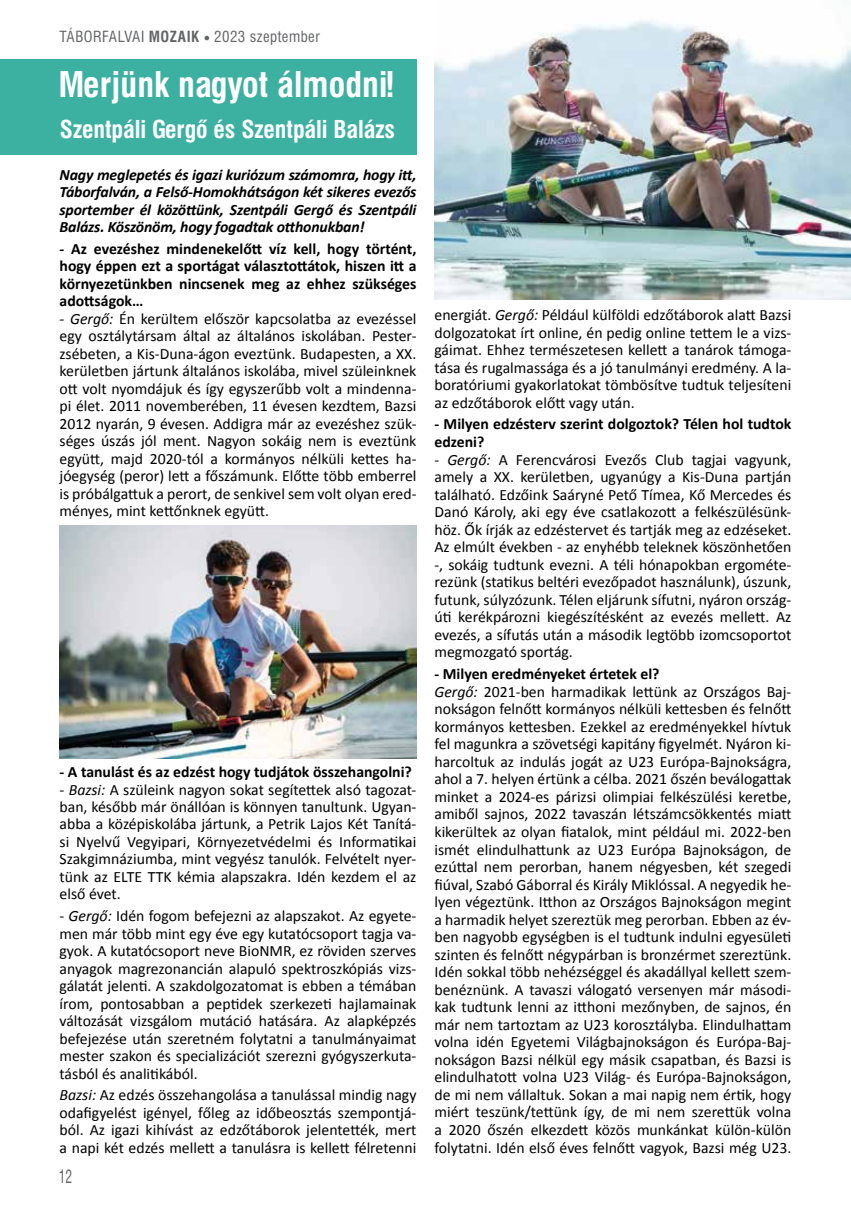
<style>
.page{position:relative;width:851px;height:1212px;background:#fff}
.page>*{position:absolute;margin:0;border:0;box-sizing:border-box;transform-origin:0 0}
.t1{font:700 34.5px "Swiss 721 Cn PFL";letter-spacing:.005em;color:#fff}
.t2{font:700 24px "Swiss 721 Cn PFL";letter-spacing:-.005em;color:#fff}
.t3{font:18px "Swiss 721 Cn PFL";color:#646567;scale:.75 1}
.t4{font:15.75px/17.5px "Calibri";color:#000;text-align:justify}
.t5{font:700 15.75px/17.5px "Calibri";color:#000;text-align:justify}
.t6{font:italic 700 15.75px/17.5px "Calibri";letter-spacing:-.01em;color:#000;text-align:justify}
.t7{font:15px "Swiss 721 Cn PFL";letter-spacing:.03em;color:#646567}
.s1{font-weight:700}
.s2{font-family:"Times New Roman";font-size:10.5px}
.s3{font-style:italic}
</style>
<div class="page">
<div style="left:0;top:60px;width:416px;height:95px;background:#3db1a1"></div>
<img style="left:434px;top:20px;width:416px;height:279px">
<img style="left:60px;top:525px;width:356px;height:234px">
<p class="t7" style="left:60px;top:28px;width:262px">TÁBORFALVAI <span class="s1">MOZAIK</span> <span class="s2">●</span> 2023 szeptember</p>
<h1 class="t1" style="left:58px;top:64px;width:338px">Merjünk nagyot álmodni!</h1>
<h2 class="t2" style="left:60px;top:115px;width:336px">Szentpáli Gergő és Szentpáli Balázs</h2>
<p class="t6" style="left:60px;top:165px;width:358px">Nagy meglepetés és igazi kuriózum számomra, hogy itt, Táborfalván, a Felső-Homokhátságon két sikeres evezős sportember él közöttünk, Szentpáli Gergő és Szentpáli Balázs. Köszönöm, hogy fogadtak otthonukban!</p>
<p class="t5" style="left:60px;top:239px;width:358px">- Az evezéshez mindenekelőtt víz kell, hogy történt, hogy éppen ezt a sportágat választottátok, hiszen itt a környezetünkben nincsenek meg az ehhez szükséges adottságok…</p>
<p class="t4" style="left:60px;top:309px;width:358px"><span class="s3">- Gergő:</span> Én kerültem először kapcsolatba az evezéssel egy osztálytársam által az általános iskolában. Pester&shy;zsébeten, a Kis-Duna-ágon eveztünk. Budapesten, a XX. kerületben jártunk általános iskolába, mivel szüleinknek ott volt nyomdájuk és így egyszerűbb volt a mindenna&shy;pi élet. 2011 novemberében, 11 évesen kezdtem, Bazsi 2012 nyarán, 9 évesen. Addigra már az evezéshez szük&shy;séges úszás jól ment. Nagyon sokáig nem is eveztünk együtt, majd 2020-tól a kormányos nélküli kettes ha&shy;jóegység (peror) lett a főszámunk. Előtte több emberrel is próbálgattuk a perort, de senkivel sem volt olyan ered&shy;ményes, mint kettőnknek együtt.</p>
<p class="t5" style="left:60px;top:762px;width:354px">- A tanulást és az edzést hogy tudjátok összehangolni?</p>
<p class="t4" style="left:60px;top:780px;width:358px"><span class="s3">- Bazsi:</span> A szüleink nagyon sokat segítettek alsó tagozat&shy;ban, később már önállóan is könnyen tanultunk. Ugyan&shy;abba a középiskolába jártunk, a Petrik Lajos Két Tanítá&shy;si Nyelvű Vegyipari, Környezetvédelmi és Informatikai Szakgimnáziumba, mint vegyész tanulók. Felvételt nyer&shy;tünk az ELTE TTK kémia alapszakra. Idén kezdem el az első évet.</p>
<p class="t4" style="left:60px;top:906px;width:358px"><span class="s3">- Gergő:</span> Idén fogom befejezni az alapszakot. Az egyete&shy;men már több mint egy éve egy kutatócsoport tagja va&shy;gyok. A kutatócsoport neve BioNMR, ez röviden szerves anyagok magrezonancián alapuló spektroszkópiás vizs&shy;gálatát jelenti. A szakdolgozatomat is ebben a témában írom, pontosabban a peptidek szerkezeti hajlamainak változását vizsgálom mutáció hatására. Az alapképzés befejezése után szeretném folytatni a tanulmányaimat mester szakon és specializációt szerezni gyógyszerkuta&shy;tásból és analitikából.</p>
<p class="t4" style="left:60px;top:1085px;width:358px"><span class="s3">Bazsi:</span> Az edzés összehangolása a tanulással mindig nagy odafigyelést igényel, főleg az időbeosztás szempontjá&shy;ból. Az igazi kihívást az edzőtáborok jelentették, mert a napi két edzés mellett a tanulásra is kellett félretenni</p>
<p class="t3" style="left:59px;top:1165px;width:19px">12</p>
<p class="t4" style="left:434px;top:305px;width:358px">energiát. <span class="s3">Gergő:</span> Például külföldi edzőtáborok alatt Bazsi dolgozatokat írt online, én pedig online tettem le a vizs&shy;gáimat. Ehhez természetesen kellett a tanárok támoga&shy;tása és rugalmassága és a jó tanulmányi eredmény. A la&shy;boratóriumi gyakorlatokat tömbösítve tudtuk teljesíteni az edzőtáborok előtt vagy után.</p>
<p class="t5" style="left:434px;top:415px;width:358px">- Milyen edzésterv szerint dolgoztok? Télen hol tudtok edzeni?</p>
<p class="t4" style="left:434px;top:450px;width:358px">- <span class="s3">Gergő:</span> A Ferencvárosi Evezős Club tagjai vagyunk, amely a XX. kerületben, ugyanúgy a Kis-Duna partján található. Edzőink Saáryné Pető Tímea, Kő Mercedes és Danó Károly, aki egy éve csatlakozott a felkészülésünk&shy;höz. Ők írják az edzéstervet és tartják meg az edzéseket.<br>Az elmúlt években - az enyhébb teleknek köszönhetően -, sokáig tudtunk evezni. A téli hónapokban ergométe&shy;rezünk (statikus beltéri evezőpadot használunk), úszunk, futunk, súlyzózunk. Télen eljárunk sífutni, nyáron ország&shy;úti kerékpározni kiegészítésként az evezés mellett. Az evezés, a sífutás után a második legtöbb izomcsoportot megmozgató sportág.</p>
<p class="t4" style="left:434px;top:664px;width:358px;text-align:left"><span class="s1">- Milyen eredményeket értetek el?<br></span><span class="s3">Gergő:</span> 2021-ben harmadikak lettünk az Országos Baj&shy;nokságon felnőtt kormányos nélküli kettesben és felnőtt kormányos kettesben. Ezekkel az eredményekkel hívtuk fel magunkra a szövetségi kapitány figyelmét. Nyáron ki&shy;harcoltuk az indulás jogát az U23 Európa-Bajnokságra, ahol a 7. helyen értünk a célba. 2021 őszén beválogattak minket a 2024-es párizsi olimpiai felkészülési keretbe, amiből sajnos, 2022 tavaszán létszámcsökkentés miatt kikerültek az olyan fiatalok, mint például mi. 2022-ben ismét elindulhattunk az U23 Európa Bajnokságon, de ezúttal nem perorban, hanem négyesben, két szegedi fiúval, Szabó Gáborral és Király Miklóssal. A negyedik he&shy;lyen végeztünk. Itthon az Országos Bajnokságon megint a harmadik helyet szereztük meg perorban. Ebben az év&shy;ben nagyobb egységben is el tudtunk indulni egyesületi szinten és felnőtt négypárban is bronzérmet szereztünk.<br>Idén sokkal több nehézséggel és akadállyal kellett szem&shy;benéznünk. A tavaszi válogató versenyen már másodi&shy;kak tudtunk lenni az itthoni mezőnyben, de sajnos, én már nem tartoztam az U23 korosztályba. Elindulhattam volna idén Egyetemi Világbajnokságon és Európa-Baj&shy;nokságon Bazsi nélkül egy másik csapatban, és Bazsi is elindulhatott volna U23 Világ- és Európa-Bajnokságon, de mi nem vállaltuk. Sokan a mai napig nem értik, hogy miért teszünk/tettünk így, de mi nem szerettük volna a 2020 őszén elkezdett közös munkánkat külön-külön folytatni. Idén első éves felnőtt vagyok, Bazsi még U23.</p>
</div>
